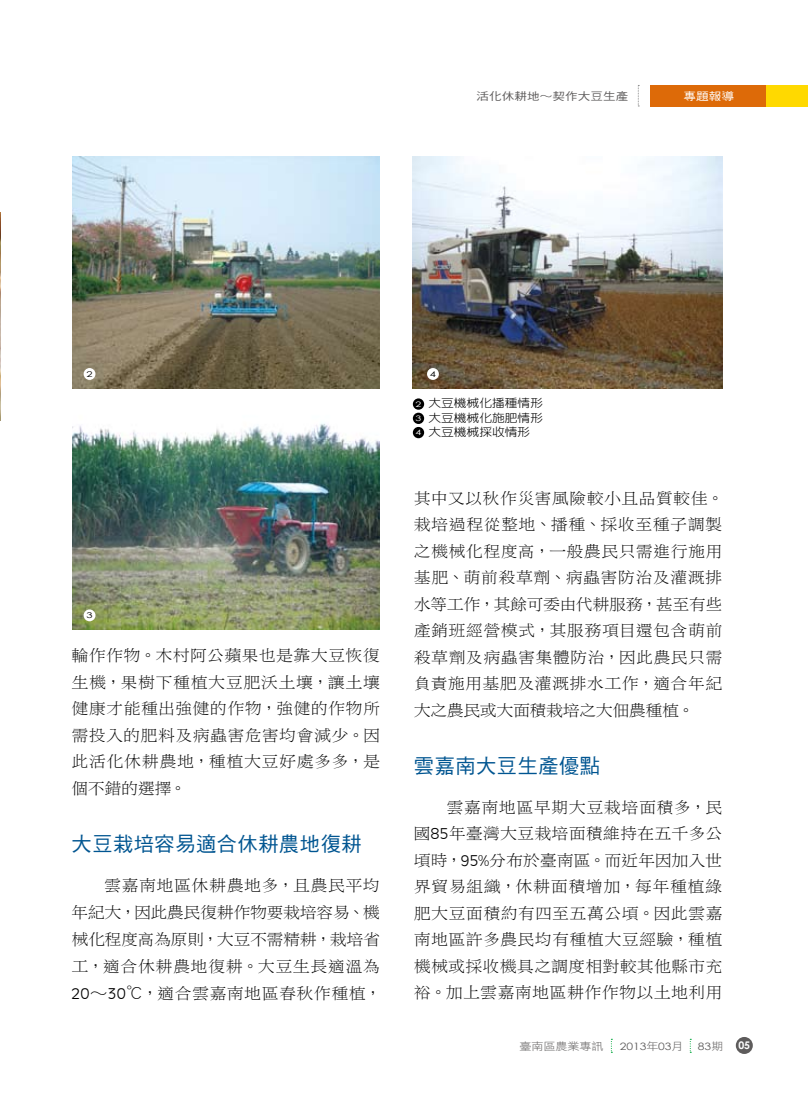
<style>
.page{position:relative;width:808px;height:1106px;background:#fff}
.page>*{position:absolute;margin:0;border:0;box-sizing:border-box;transform-origin:0 0}
.t1{font:20.25px "DF Hei Std W5";letter-spacing:.025em;color:#005591}
.t2{font:16.2px/26.4px "DF Li Song Std W3";letter-spacing:.01em;color:#000;text-align:justify;scale:1.06 1}
.t3{font:11.55px/14.2px "DF Yuan Std W3";color:#000;text-align:justify;scale:1.11 1}
.t4{font:10.8px "DF Hei Std W5";letter-spacing:.005em;color:#5e5c5c;scale:1.17 1}
.t5{font:10.8px "DF Hei Std W5";color:#fff;scale:1.17 1}
.t6{font:10.5px "DF Hei Std W3";color:#5e5c5c;scale:1.14 1}
.t7{font:700 10.5px "Century Gothic";color:#fff}
.t8{font:10.2px "Century Gothic";letter-spacing:-.005em;color:#5e5c5c;scale:1.19 1}
.t9{font:7.95px "Century Gothic";color:#000;scale:1.39 1}
.s1{font-family:"Century Gothic";font-size:7.5px;color:#fff}
.s2{font-family:"DF Hei Std W3"}
.s3{font-family:"Antique Oli T Ligh"}
.s4{font-family:"DF Hei Std W3";font-size:10.5px}
</style>
<div class="page">
<svg style="left:638px;top:85px;width:1px;height:22px"></svg>
<div style="left:736px;top:1037px;width:17px;height:17px;background:#5e5c5c;border-radius:50%"></div>
<div style="left:651px;top:85px;width:157px;height:21px;background:#dd6a08"></div>
<div style="left:766px;top:85px;width:42px;height:21px;background:#ffd900"></div>
<img style="left:0;top:213px;width:1px;height:207px">
<img style="left:73px;top:157px;width:306px;height:231px">
<img style="left:413px;top:157px;width:309px;height:231px">
<img style="left:73px;top:423px;width:306px;height:207px">
<div style="left:84px;top:368px;width:11px;height:12px;background:#fff;border-radius:50%"></div>
<div style="left:427px;top:368px;width:12px;height:12px;background:#fff;border-radius:50%"></div>
<div style="left:84px;top:609px;width:11px;height:12px;background:#fff;border-radius:50%"></div>
<div style="left:413px;top:398px;width:11px;height:12px;background:#000;border-radius:50%"></div>
<div style="left:413px;top:413px;width:11px;height:11px;background:#000;border-radius:50%"></div>
<div style="left:413px;top:427px;width:11px;height:11px;background:#000;border-radius:50%"></div>
<p class="t4" style="left:476px;top:90px;width:131px">活化休耕地〜契作大豆生產</p>
<p class="t5" style="left:683px;top:90px;width:45px">專題報導</p>
<p class="t9" style="left:86px;top:369px;width:6px">2</p>
<p class="t9" style="left:430px;top:369px;width:6px">4</p>
<p class="t3" style="left:415px;top:396px;width:116px"><span class="s1">2</span> 大豆機械化播種情形<span class="s1">3</span> 大豆機械化施肥情形<span class="s1">4</span> 大豆機械採收情形</p>
<p class="t9" style="left:86px;top:610px;width:6px">3</p>
<p class="t2" style="left:71px;top:642px;width:293px">輪作作物<span class="s2">。</span>木村阿公蘋果也是靠大豆恢復生機<span class="s2">，</span>果樹下種植大豆肥沃土壤<span class="s2">，</span>讓土壤健康才能種出強健的作物<span class="s2">，</span>強健的作物所需投入的肥料及病蟲害危害均會減少<span class="s2">。</span>因此活化休耕農地<span class="s2">，</span>種植大豆好處多多<span class="s2">，</span>是個不錯的選擇<span class="s2">。</span></p>
<p class="t1" style="left:72px;top:832px;width:292px">大豆栽培容易適合休耕農地復耕</p>
<p class="t2" style="left:71px;top:871px;width:294px;line-height:27px;text-indent:33px">雲嘉南地區休耕農地多<span class="s2">，</span>且農民平均年紀大<span class="s2">，</span>因此農民復耕作物要栽培容易<span class="s2">、</span>機械化程度高為原則<span class="s2">，</span>大豆不需精耕<span class="s2">，</span>栽培省工<span class="s2">，</span>適合休耕農地復耕<span class="s2">。</span>大豆生長適溫為<span class="s3">20</span><span class="s2">～</span><span class="s3">30</span><span class="s2">℃，</span>適合雲嘉南地區春秋作種植<span class="s2">，</span></p>
<p class="t2" style="left:413px;top:484px;width:294px">其中又以秋作災害風險較小且品質較佳<span class="s2">。</span>栽培過程從整地<span class="s2">、</span>播種<span class="s2">、</span>採收至種子調製之機械化程度高<span class="s2">，</span>一般農民只需進行施用基肥<span class="s2">、</span>萌前殺草劑<span class="s2">、</span>病蟲害防治及灌溉排水等工作<span class="s2">，</span>其餘可委由代耕服務<span class="s2">，</span>甚至有些產銷班經營模式<span class="s2">，</span>其服務項目還包含萌前殺草劑及病蟲害集體防治<span class="s2">，</span>因此農民只需負責施用基肥及灌溉排水工作<span class="s2">，</span>適合年紀大之農民或大面積栽培之大佃農種植<span class="s2">。</span></p>
<p class="t1" style="left:414px;top:754px;width:188px">雲嘉南大豆生產優點</p>
<p class="t2" style="left:413px;top:793px;width:293px;text-indent:33px">雲嘉南地區早期大豆栽培面積多<span class="s2">，</span>民國<span class="s3">85</span>年臺灣大豆栽培面積維持在五千多公頃時<span class="s2">，</span><span class="s3">95%</span>分布於臺南區<span class="s2">。</span>而近年因加入世界貿易組織<span class="s2">，</span>休耕面積增加<span class="s2">，</span>每年種植綠肥大豆面積約有四至五萬公頃<span class="s2">。</span>因此雲嘉南地區許多農民均有種植大豆經驗<span class="s2">，</span>種植機械或採收機具之調度相對較其他縣市充裕<span class="s2">。</span>加上雲嘉南地區耕作作物以土地利用</p>
<p class="t6" style="left:519px;top:1040px;width:75px">臺南區農業專訊</p>
<p class="t8" style="left:620px;top:1039px;width:55px">2013<span class="s4">年</span>03<span class="s4">月</span></p>
<p class="t8" style="left:698px;top:1039px;width:23px">83<span class="s4">期</span></p>
<p class="t7" style="left:738px;top:1038px;width:13px">05</p>
</div>
